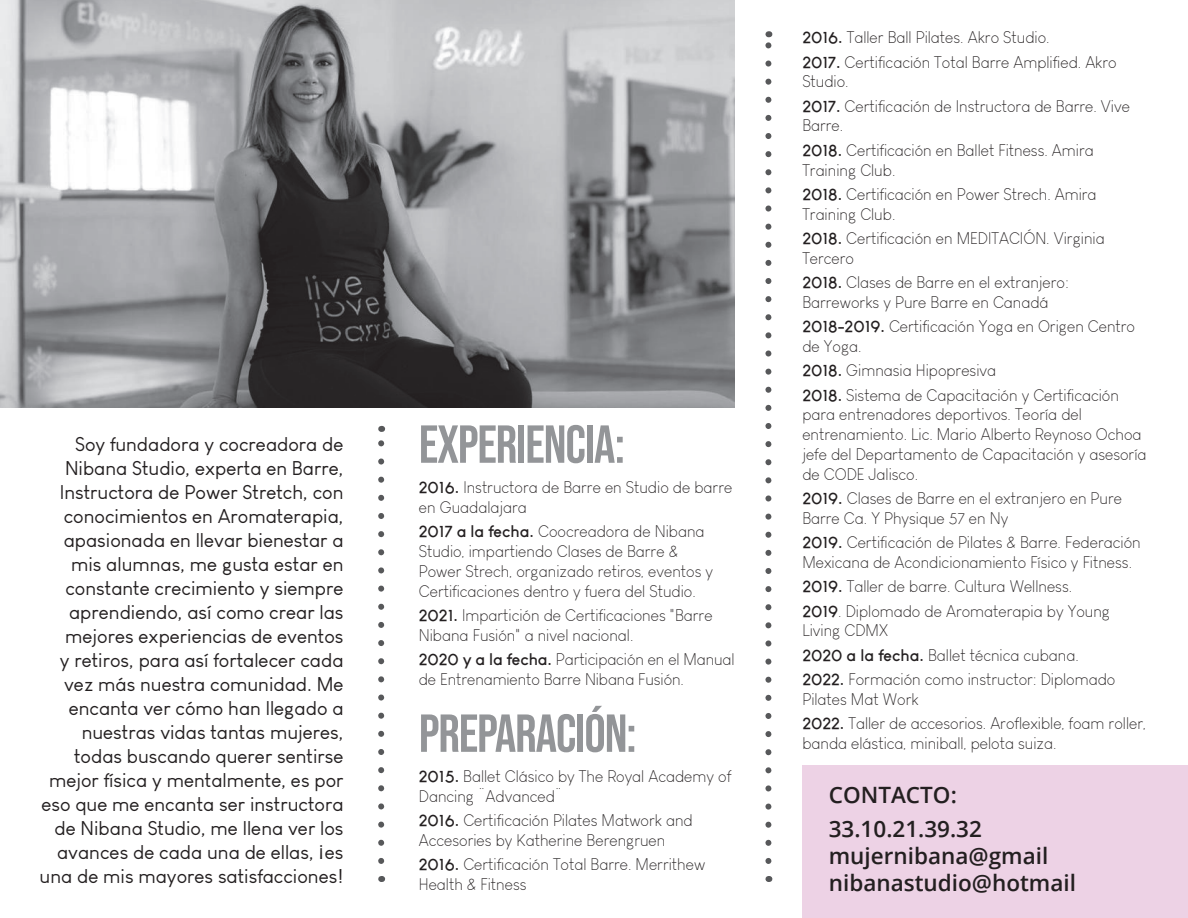
<style>
.page{position:relative;width:1188px;height:918px;background:#fff}
.page>*{position:absolute;margin:0;border:0;box-sizing:border-box;transform-origin:0 0}
.t1{font:53.4px "Bebas Neue";letter-spacing:-.02em;color:#939598}
.t2{font:600 22.5px/33.6px "Open Sans";color:#231f20}
.t3{font:19.5px/24px "Louis George Cafe";color:#231f20;text-align:right}
.t4{font:300 16.5px/19.8px "Louis George Cafe";color:#231f20}
.s1{font-weight:700}
</style>
<div class="page">
<img style="left:0;top:0;width:734px;height:408px">
<div style="left:802px;top:765px;width:386px;height:153px;background:#edd2e5"></div>
<svg style="left:378px;top:440px;width:6px;height:421px"></svg>
<svg style="left:765px;top:43px;width:6px;height:818px"></svg>
<p class="t3" style="left:40px;top:432px;width:306px">Soy fundadora y cocreadora de<br>Nibana Studio, experta en Barre,<br>Instructora de Power Stretch, con conocimientos en Aromaterapia, apasionada en llevar bienestar a mis alumnas, me gusta estar en constante crecimiento y siempre aprendiendo, así como crear las mejores experiencias de eventos<br>y retiros, para así fortalecer cada vez más nuestra comunidad. Me encanta ver cómo han llegado a nuestras vidas tantas mujeres, todas buscando querer sentirse mejor física y mentalmente, es por eso que me encanta ser instructora de Nibana Studio, me llena ver los avances de cada una de ellas, ¡es una de mis mayores satisfacciones!</p>
<h1 class="t1" style="left:419px;top:414px;width:208px">EXPERIENCIA:</h1>
<p class="t4" style="left:419px;top:477px;width:315px"><span class="s1">2016.</span> Instructora de Barre en Studio de barre en Guadalajara</p>
<p class="t4" style="left:419px;top:522px;width:296px"><span class="s1">2017 a la fecha.</span> Coocreadora de Nibana Studio, impartiendo Clases de Barre &amp; Power Strech, organizado retiros, eventos y Certificaciones dentro y fuera del Studio.</p>
<p class="t4" style="left:419px;top:605px;width:295px"><span class="s1">2021.</span> Impartición de Certificaciones "Barre<br>Nibana Fusión" a nivel nacional.</p>
<p class="t4" style="left:419px;top:649px;width:317px"><span class="s1">2020 y a la fecha.</span> Participación en el Manual de Entrenamiento Barre Nibana Fusión.</p>
<h1 class="t1" style="left:419px;top:703px;width:219px">PREPARACIÓN:</h1>
<p class="t4" style="left:419px;top:767px;width:314px"><span class="s1">2015.</span> Ballet Clásico by The Royal Academy of<br>Dancing ¨Advanced¨</p>
<p class="t4" style="left:419px;top:811px;width:275px"><span class="s1">2016.</span> Certificación Pilates Matwork and<br>Accesories by Katherine Berengruen</p>
<p class="t4" style="left:419px;top:855px;width:288px"><span class="s1">2016.</span> Certificación Total Barre. Merrithew<br>Health &amp; Fitness</p>
<p class="t4" style="left:802px;top:25px;width:316px;line-height:24.3px"><span class="s1">2016.</span> Taller Ball Pilates. Akro Studio.<br><span class="s1">2017.</span> Certificación Total Barre Amplified. Akro</p>
<p class="t4" style="left:802px;top:70px;width:329px;line-height:24.3px">Studio.<br><span class="s1">2017.</span> Certificación de Instructora de Barre. Vive</p>
<p class="t4" style="left:802px;top:114px;width:293px;line-height:24.3px">Barre.<br><span class="s1">2018.</span> Certificación en Ballet Fitness. Amira</p>
<p class="t4" style="left:802px;top:158px;width:296px;line-height:24.3px">Training Club.<br><span class="s1">2018.</span> Certificación en Power Strech. Amira</p>
<p class="t4" style="left:802px;top:202px;width:304px;line-height:24.3px">Training Club.<br><span class="s1">2018.</span> Certificación en MEDITACIÓN. Virginia</p>
<p class="t4" style="left:802px;top:246px;width:268px;line-height:24.3px">Tercero<br><span class="s1">2018.</span> Clases de Barre en el extranjero:</p>
<p class="t4" style="left:802px;top:290px;width:334px;line-height:24.3px">Barreworks y Pure Barre en Canadá<br><span class="s1">2018-2019.</span> Certificación Yoga en Origen Centro</p>
<p class="t4" style="left:802px;top:334px;width:318px;line-height:24.3px">de Yoga.<br><span class="s1">2018.</span> Gimnasia Hipopresiva<br><span class="s1">2018.</span> Sistema de Capacitación y Certificación</p>
<p class="t4" style="left:802px;top:405px;width:346px">para entrenadores deportivos. Teoría del entrenamiento. Lic. Mario Alberto Reynoso Ochoa jefe del Departamento de Capacitación y asesoría de CODE Jalisco.</p>
<p class="t4" style="left:802px;top:489px;width:321px"><span class="s1">2019.</span> Clases de Barre en el extranjero en Pure<br>Barre Ca. Y Physique 57 en Ny</p>
<p class="t4" style="left:802px;top:533px;width:340px"><span class="s1">2019.</span> Certificación de Pilates &amp; Barre. Federación<br>Mexicana de Acondicionamiento Físico y Fitness.</p>
<p class="t4" style="left:802px;top:574px;width:309px;line-height:24.3px"><span class="s1">2019.</span> Taller de barre. Cultura Wellness.<br><span class="s1">2019</span>. Diplomado de Aromaterapia by Young</p>
<p class="t4" style="left:802px;top:619px;width:315px;line-height:24.3px">Living CDMX<br><span class="s1">2020 a la fecha.</span> Ballet técnica cubana.<br><span class="s1">2022.</span> Formación como instructor: Diplomado</p>
<p class="t4" style="left:802px;top:687px;width:345px;line-height:24.3px">Pilates Mat Work<br><span class="s1">2022.</span> Taller de accesorios. Aroflexible, foam roller,</p>
<p class="t4" style="left:802px;top:733px;width:256px">banda elástica, miniball, pelota suiza.</p>
<h2 class="t2" style="left:829px;top:778px;width:155px">CONTACTO:<br>33.10.21.39.32</h2>
<h2 class="t2" style="left:829px;top:842px;width:249px;line-height:27px">mujernibana@gmail nibanastudio@hotmail</h2>
</div>
